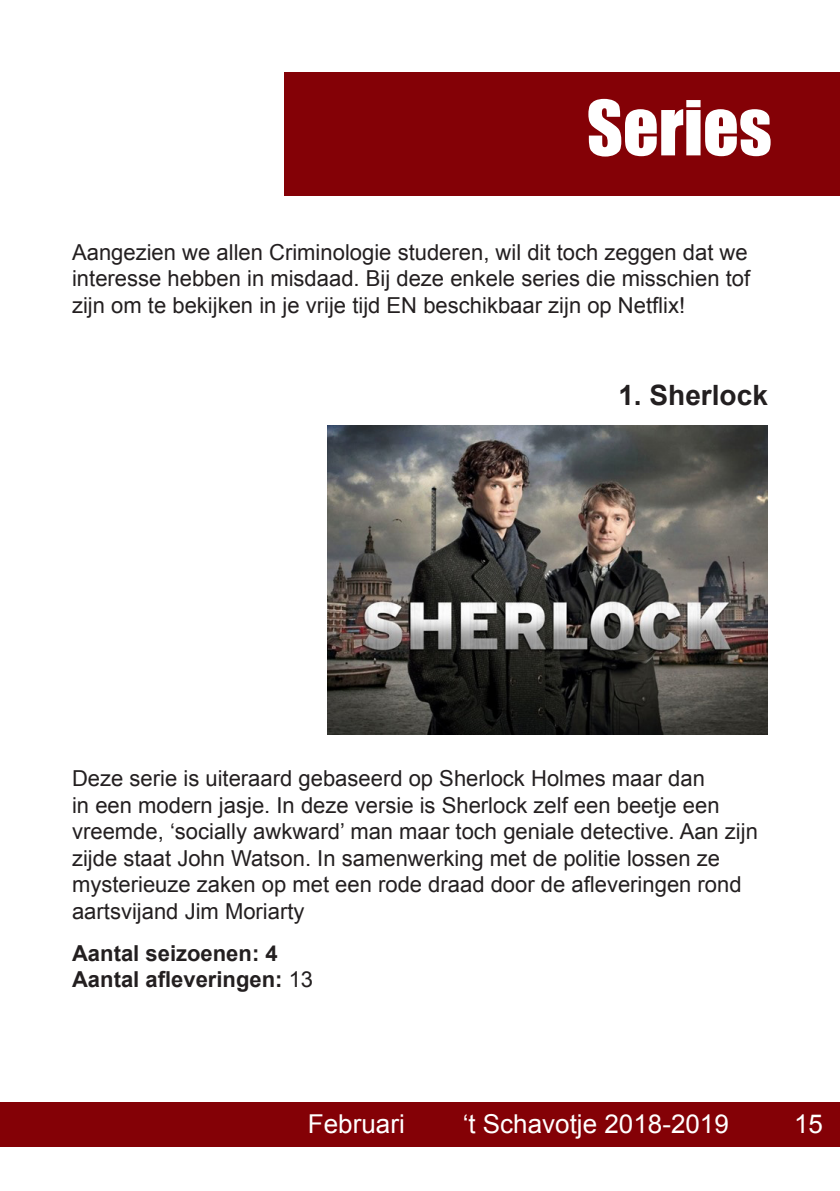
<style>
.page{position:relative;width:840px;height:1191px;background:#fff}
.page>*{position:absolute;margin:0;border:0;box-sizing:border-box;transform-origin:0 0}
.Titel{font:70px "Impact";color:#fff}
.t1{font:700 28px "Arial";color:#231f20}
.t2{font:26px "Arial";color:#fff}
.t3{font:22px/26.4px "Arial";color:#231f20;text-align:justify}
.t4{font:700 22px/26.4px "Arial";color:#231f20}
.s1{font-weight:400}
</style>
<div class="page">
<div style="left:0;top:1102px;width:839px;height:44px;background:#840106"></div>
<div style="left:283px;top:72px;width:556px;height:124px;background:#840106"></div>
<img style="left:327px;top:426px;width:440px;height:308px">
<p class="Titel" style="left:586px;top:74px;width:186px">SERIES</p>
<p class="t3" style="left:72px;top:239px;width:679px">Aangezien we allen Criminologie studeren, wil dit toch zeggen dat we interesse hebben in misdaad. Bij deze enkele series die misschien tof zijn om te bekijken in je vrije tijd EN beschikbaar zijn op Netflix!</p>
<p class="t1" style="left:618px;top:376px;width:151px">1. Sherlock</p>
<p class="t3" style="left:72px;top:766px;width:687px;text-align:left">Deze serie is uiteraard gebaseerd op Sherlock Holmes maar dan<br>in een modern jasje. In deze versie is Sherlock zelf een beetje een vreemde, ‘socially awkward’ man maar toch geniale detective. Aan zijn zijde staat John Watson. In samenwerking met de politie lossen ze mysterieuze zaken op met een rode draad door de afleveringen rond aartsvijand Jim Moriarty</p>
<p class="t4" style="left:72px;top:940px;width:242px">Aantal seizoenen: 4<br>Aantal afleveringen: <span class="s1">13</span></p>
<p class="t2" style="left:308px;top:1107px;width:98px">Februari</p>
<p class="t2" style="left:462px;top:1107px;width:267px">‘t Schavotje 2018-2019</p>
<p class="t2" style="left:793px;top:1107px;width:30px">15</p>
</div>
